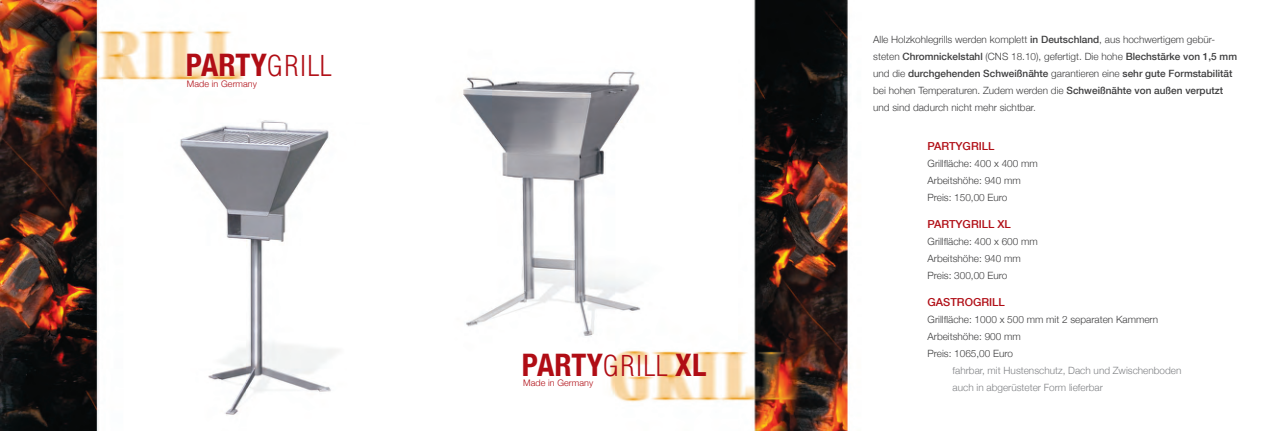
<style>
.page{position:relative;width:1262px;height:431px;background:#fff}
.page>*{position:absolute;margin:0;border:0;box-sizing:border-box;transform-origin:0 0}
.t1{font:700 condensed 31px "Helvetica Neue";letter-spacing:.01em;color:#b00d15}
.t2{font:500 11px "Helvetica Neue";color:#b00d15}
.t3{font:300 10px/17px "Helvetica Neue";color:#3e3e3f}
.t4{font:300 10px/17px "Helvetica Neue";color:#808285}
.t5{font:300 9px "Helvetica Neue";letter-spacing:.01em;color:#b00d15}
.s1{font-family:"Helvetica Con BQ";font-weight:200;font-stretch:normal;font-size:30px}
.s2{font-weight:500}
.s3{color:#57585a}
</style>
<div class="page">
<img style="left:0;top:0;width:850px;height:431px">
<h1 class="t1" style="left:186px;top:46px;width:147px">PARTY<span class="s1">grill</span></h1>
<p class="t5" style="left:187px;top:78px;width:72px">Made in Germany</p>
<h1 class="t1" style="left:522px;top:346px;width:186px">PARTY<span class="s1">grill</span> XL</h1>
<p class="t5" style="left:523px;top:377px;width:72px">Made in Germany</p>
<p class="t3" style="left:873px;top:31px;width:365px">Alle Holzkohlegrills werden komplett <span class="s2">in Deutschland</span>, aus hochwertigem gebür&shy;steten <span class="s2">Chromnickelstahl</span> (CNS 18.10), gefertigt. Die hohe <span class="s2">Blechstärke von 1,5 mm </span>und die <span class="s2">durchgehenden Schweißnähte</span> garantieren eine <span class="s2">sehr gute Formstabilität </span>bei hohen Temperaturen. Zudem werden die <span class="s2">Schweißnähte von außen verputzt </span>und sind dadurch nicht mehr sichtbar<span class="s3">.</span></p>
<p class="t2" style="left:927px;top:139px;width:68px">Partygrill</p>
<p class="t3" style="left:927px;top:154px;width:112px">Grillfläche: 400 x 400 mm<br>Arbeitshöhe: 940 mm<br>Preis: 150,00 Euro</p>
<p class="t2" style="left:927px;top:217px;width:84px">Partygrill XL</p>
<p class="t3" style="left:927px;top:232px;width:112px">Grillfläche: 400 x 600 mm<br>Arbeitshöhe: 940 mm<br>Preis: 300,00 Euro</p>
<p class="t2" style="left:927px;top:295px;width:79px">Gastrogrill</p>
<p class="t3" style="left:927px;top:310px;width:232px">Grillfläche: 1000 x 500 mm mit 2 separaten Kammern<br>Arbeitshöhe: 900 mm<br>Preis: 1065,00 Euro</p>
<p class="t4" style="left:952px;top:361px;width:230px">fahrbar, mit Hustenschutz, Dach und Zwischenboden auch in abgerüsteter Form lieferbar</p>
</div>
